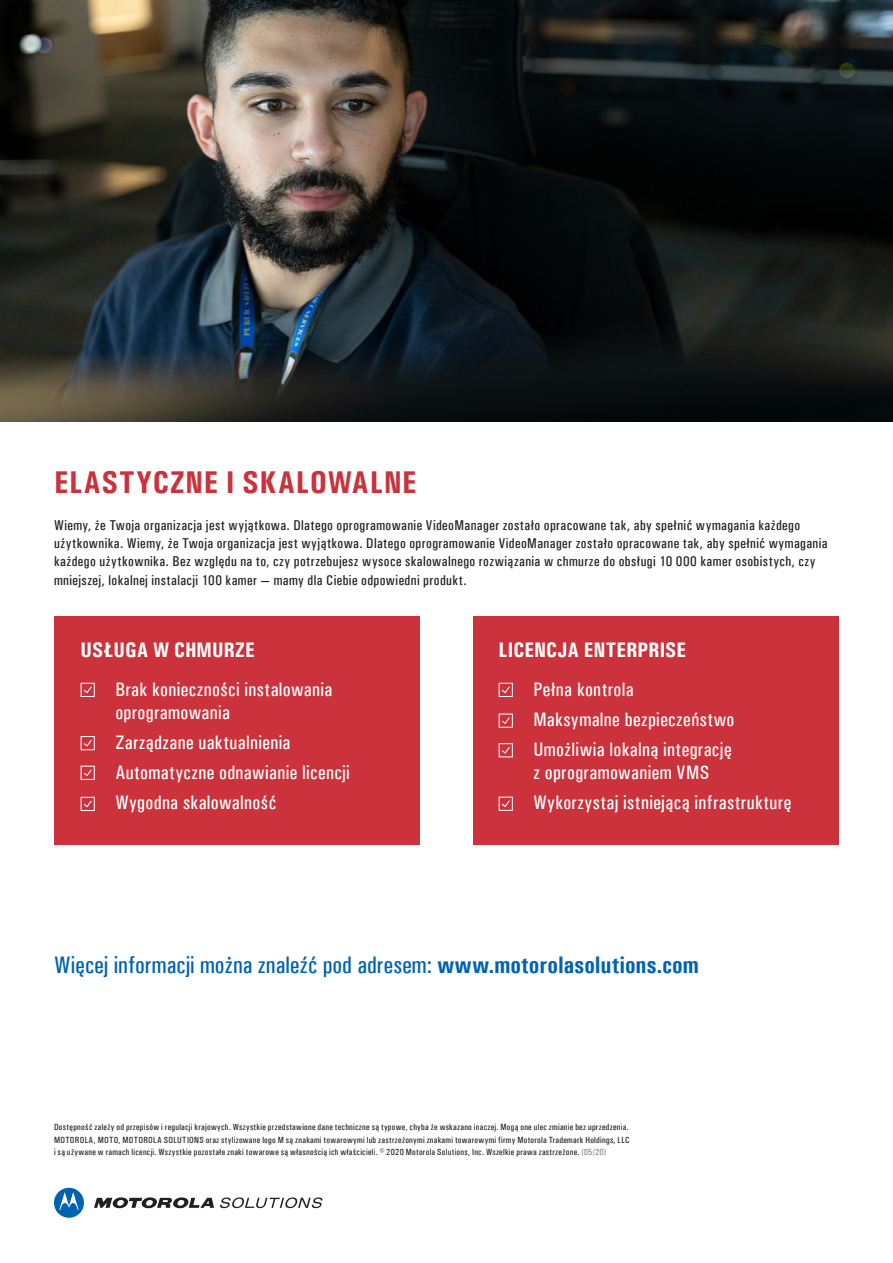
<style>
.page{position:relative;width:893px;height:1263px;background:#fff}
.page>*{position:absolute;margin:0;border:0;box-sizing:border-box;transform-origin:0 0}
.Body_Text{font:700 31.5px "Univers Condensed";letter-spacing:.02em;color:#cb323b}
.Body_Bold{font:500 24px "Univers Condensed";letter-spacing:.005em;color:#0162b0}
.Body_Text-2{font:700 21px "Univers Condensed";letter-spacing:.005em;color:#fff}
.Body_Text-3{font:500 19.5px/23.2px "Univers Condensed";letter-spacing:.02em;color:#fff}
.Body_Text-4{font:500 14.25px/18.3px "Univers Condensed";letter-spacing:.03em;color:#231f20}
.Body_Text-5{font:500 9px/12.3px "Univers Condensed";letter-spacing:.03em;color:#231f20;text-align:justify}
.s1{font-weight:700}
.s2{color:#808285}
</style>
<div class="page">
<img style="left:0;top:0;width:893px;height:422px">
<div style="left:54px;top:617px;width:365px;height:228px;background:#cb323b"></div>
<div style="left:473px;top:617px;width:366px;height:228px;background:#cb323b"></div>
<svg style="left:81px;top:683px;width:14px;height:14px"></svg>
<svg style="left:81px;top:736px;width:14px;height:14px"></svg>
<svg style="left:81px;top:766px;width:14px;height:14px"></svg>
<svg style="left:81px;top:797px;width:14px;height:14px"></svg>
<svg style="left:499px;top:683px;width:14px;height:14px"></svg>
<svg style="left:499px;top:713px;width:14px;height:15px"></svg>
<svg style="left:499px;top:743px;width:14px;height:14px"></svg>
<svg style="left:499px;top:797px;width:14px;height:14px"></svg>
<svg style="left:94px;top:1197px;width:120px;height:12px"></svg>
<svg style="left:54px;top:1188px;width:30px;height:30px"></svg>
<svg style="left:220px;top:1197px;width:102px;height:11px"></svg>
<p class="Body_Text" style="left:54px;top:463px;width:364px">ELASTYCZNE I SKALOWALNE</p>
<p class="Body_Text-4" style="left:54px;top:516px;width:775px">Wiemy, że Twoja organizacja jest wyjątkowa. Dlatego oprogramowanie VideoManager zostało opracowane tak, aby spełnić wymagania każdego użytkownika. Wiemy, że Twoja organizacja jest wyjątkowa. Dlatego oprogramowanie VideoManager zostało opracowane tak, aby spełnić wymagania każdego użytkownika. Bez względu na to, czy potrzebujesz wysoce skalowalnego rozwiązania w chmurze do obsługi 10 000 kamer osobistych, czy mniejszej, lokalnej instalacji 100 kamer — mamy dla Ciebie odpowiedni produkt.</p>
<p class="Body_Text-2" style="left:81px;top:637px;width:176px">USŁUGA W CHMURZE</p>
<p class="Body_Text-3" style="left:115px;top:678px;width:219px">Brak konieczności instalowania oprogramowania</p>
<p class="Body_Text-3" style="left:115px;top:731px;width:177px">Zarządzane uaktualnienia</p>
<p class="Body_Text-3" style="left:115px;top:761px;width:236px">Automatyczne odnawianie licencji</p>
<p class="Body_Text-3" style="left:115px;top:791px;width:163px">Wygodna skalowalność</p>
<p class="Body_Text-2" style="left:499px;top:637px;width:189px">LICENCJA ENTERPRISE</p>
<p class="Body_Text-3" style="left:533px;top:678px;width:102px">Pełna kontrola</p>
<p class="Body_Text-3" style="left:533px;top:708px;width:203px">Maksymalne bezpieczeństwo</p>
<p class="Body_Text-3" style="left:533px;top:738px;width:200px">Umożliwia lokalną integrację z oprogramowaniem VMS</p>
<p class="Body_Text-3" style="left:533px;top:791px;width:260px">Wykorzystaj istniejącą infrastrukturę</p>
<p class="Body_Bold" style="left:54px;top:951px;width:646px">Więcej informacji można znaleźć pod adresem: <span class="s1">www.motorolasolutions.com</span></p>
<p class="Body_Text-5" style="left:54px;top:1121px;width:577px">Dostępność zależy od przepisów i regulacji krajowych. Wszystkie przedstawione dane techniczne są typowe, chyba że wskazano inaczej. Mogą one ulec zmianie bez uprzedzenia.<br>MOTOROLA, MOTO, MOTOROLA SOLUTIONS oraz stylizowane logo M są znakami towarowymi lub zastrzeżonymi znakami towarowymi firmy Motorola Trademark Holdings, LLC i są używane w ramach licencji. Wszystkie pozostałe znaki towarowe są własnością ich właścicieli. © 2020 Motorola Solutions, Inc. Wszelkie prawa zastrzeżone. <span class="s2">(05/20)</span></p>
</div>
